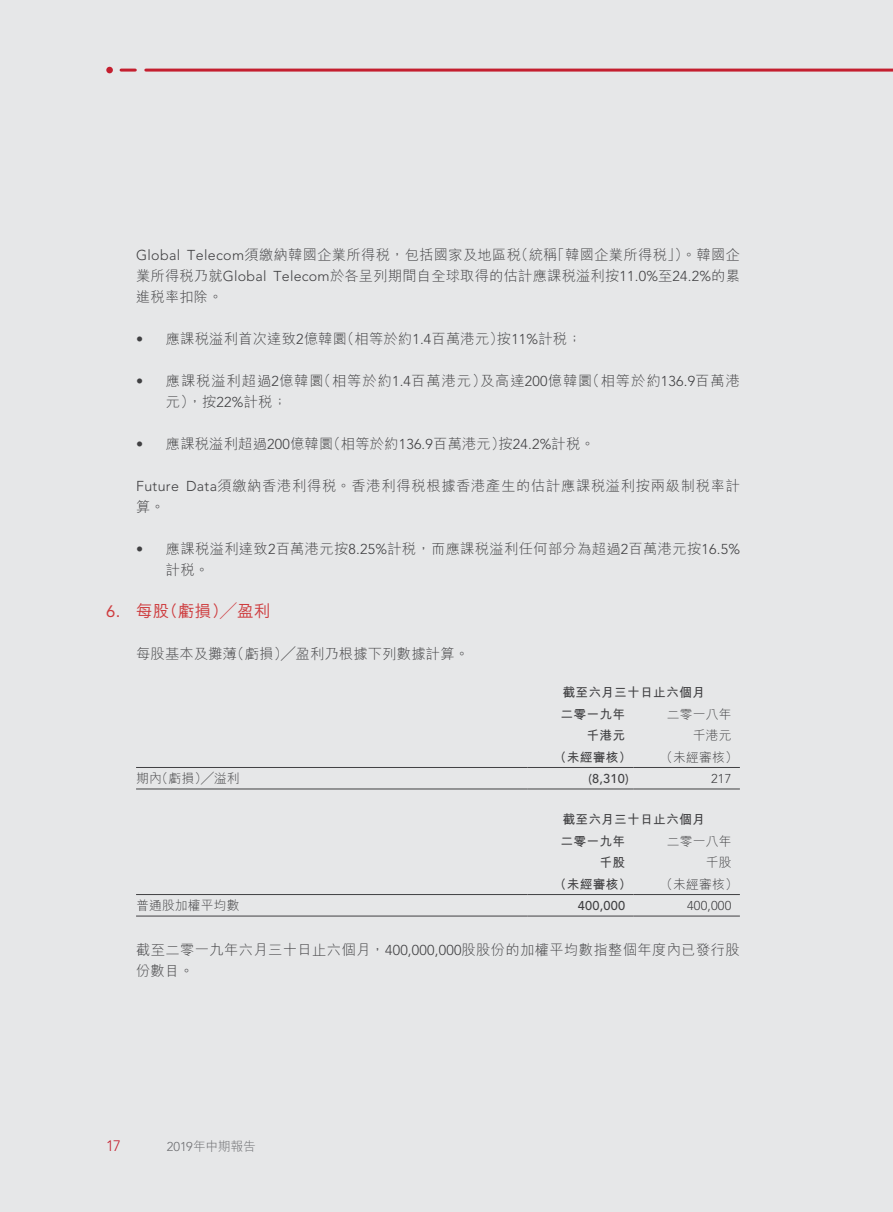
<style>
.page{position:relative;width:893px;height:1212px;background:#e6e7e8}
.page>*{position:absolute;margin:0;border:0;box-sizing:border-box;transform-origin:0 0}
.t1{font:500 16.5px "M Hei HK";color:#ce3c3e}
.t2{font:16.5px "Avenir LT Std";color:#ce3c3e}
.t3{font:300 15px "Avenir LT Std";color:#c41f2f}
.t4{font:300 14.25px/21px "M Hei HK";letter-spacing:.025em;color:#404042}
.t5{font:300 14.25px "M Hei HK";letter-spacing:.05em;color:#404042}
.t6{font:300 14.25px "M Hei HK";letter-spacing:.065em;color:#404042}
.t7{font:300 14.25px "Avenir LT Std";letter-spacing:.025em;color:#404042}
.t8{font:700 12.75px "M Hei HK";letter-spacing:.015em;color:#404042}
.t9{font:300 12.75px "M Hei HK";letter-spacing:.015em;color:#404042}
.t10{font:500 12.75px "Avenir LT Std";letter-spacing:.015em;color:#404042}
.t11{font:300 12.75px "Avenir LT Std";letter-spacing:.015em;color:#404042}
.t12{font:300 12.75px "M Hei HK";letter-spacing:-.01em;color:#6d6e71}
.s1{font-family:"Avenir LT Std"}
</style>
<div class="page">
<hr style="left:146px;top:69px;width:747px;height:3px;background:#c41f2f">
<hr style="left:121px;top:69px;width:14px;height:3px;background:#c41f2f">
<div style="left:106px;top:67px;width:7px;height:6px;background:#c41f2f;border-radius:50%"></div>
<hr style="left:136px;top:767px;width:391px;height:1px;background:#404042">
<hr style="left:527px;top:767px;width:107px;height:1px;background:#404042">
<hr style="left:634px;top:767px;width:106px;height:1px;background:#404042">
<hr style="left:136px;top:789px;width:391px;height:1px;background:#404042">
<hr style="left:527px;top:789px;width:107px;height:1px;background:#404042">
<hr style="left:634px;top:789px;width:106px;height:1px;background:#404042">
<hr style="left:136px;top:894px;width:391px;height:1px;background:#404042">
<hr style="left:527px;top:894px;width:107px;height:1px;background:#404042">
<hr style="left:634px;top:894px;width:106px;height:1px;background:#404042">
<hr style="left:136px;top:916px;width:391px;height:1px;background:#404042">
<hr style="left:527px;top:916px;width:107px;height:1px;background:#404042">
<hr style="left:634px;top:916px;width:106px;height:1px;background:#404042">
<p class="t2" style="left:106px;top:601px;width:16px">6.</p>
<p class="t7" style="left:136px;top:246px;width:46px">Global</p>
<p class="t4" style="left:514px;top:243px;width:45px">（統稱</p>
<p class="t4" style="left:551px;top:243px;width:191px">「韓國企業所得稅」）。韓國企</p>
<p class="t4" style="left:187px;top:243px;width:335px"><span class="s1">Telecom</span>須繳納韓國企業所得稅，包括國家及地區稅</p>
<p class="t4" style="left:136px;top:264px;width:132px">業所得稅乃就<span class="s1">Global</span>進稅率扣除。</p>
<p class="t4" style="left:273px;top:264px;width:468px"><span class="s1">Telecom</span>於各呈列期間自全球取得的估計應課稅溢利按<span class="s1">11.0%</span>至<span class="s1">24.2%</span>的累</p>
<p class="t7" style="left:136px;top:330px;width:9px">•</p>
<p class="t4" style="left:166px;top:327px;width:183px">應課稅溢利首次達致<span class="s1">2</span>億韓圜</p>
<p class="t4" style="left:340px;top:327px;width:243px">（相等於約<span class="s1">1.4</span>百萬港元按） <span class="s1">11%</span>計稅;</p>
<p class="t7" style="left:136px;top:372px;width:9px">•</p>
<p class="t4" style="left:480px;top:369px;width:114px">及高達<span class="s1">200</span>億韓圜</p>
<p class="t6" style="left:317px;top:370px;width:171px">（相等於約<span class="s1">1.4</span>百萬港元）</p>
<p class="t4" style="left:586px;top:369px;width:156px">（相等於約<span class="s1">136.9</span>百萬港</p>
<p class="t6" style="left:166px;top:370px;width:159px">應課稅溢利超過<span class="s1">2</span>億韓圜</p>
<p class="t4" style="left:166px;top:390px;width:123px">元，）按<span class="s1">22%</span>計稅;</p>
<p class="t7" style="left:136px;top:435px;width:9px">•</p>
<p class="t4" style="left:326px;top:432px;width:270px">（相等於約<span class="s1">136.9</span>百萬港元按） <span class="s1">24.2%</span>計稅。</p>
<p class="t4" style="left:166px;top:432px;width:169px">應課稅溢利超過<span class="s1">200</span>億韓圜</p>
<p class="t5" style="left:186px;top:475px;width:555px"><span class="s1">Data</span>須繳納香港利得稅。香港利得稅根據香港產生的估計應課稅溢利按兩級制稅率計</p>
<p class="t7" style="left:136px;top:477px;width:44px">Future</p>
<p class="t4" style="left:136px;top:495px;width:30px">算。</p>
<p class="t4" style="left:166px;top:537px;width:576px">應課稅溢利達致<span class="s1">2</span>百萬港元按<span class="s1">8.25%</span>計稅，而應課稅溢利任何部分為超過<span class="s1">2</span>百萬港元按<span class="s1">16.5%</span></p>
<p class="t7" style="left:136px;top:540px;width:9px">•</p>
<p class="t4" style="left:166px;top:558px;width:45px">計稅。</p>
<p class="t1" style="left:161px;top:598px;width:110px">（虧損）╱盈利</p>
<p class="t1" style="left:136px;top:598px;width:35px">每股</p>
<p class="t4" style="left:230px;top:642px;width:240px">（虧損）╱盈利乃根據下列數據計算。</p>
<p class="t4" style="left:136px;top:642px;width:103px">每股基本及攤薄</p>
<p class="t9" style="left:156px;top:769px;width:86px">（虧損）╱溢利</p>
<p class="t9" style="left:136px;top:769px;width:27px">期內</p>
<p class="t8" style="left:562px;top:683px;width:144px">截至六月三十日止六個月</p>
<p class="t9" style="left:667px;top:705px;width:66px">二零一八年</p>
<p class="t8" style="left:560px;top:705px;width:66px">二零一九年</p>
<p class="t8" style="left:586px;top:726px;width:40px">千港元</p>
<p class="t9" style="left:693px;top:726px;width:40px">千港元</p>
<p class="t8" style="left:554px;top:748px;width:79px">（未經審核）</p>
<p class="t9" style="left:660px;top:748px;width:79px">（未經審核(</p>
<p class="t10" style="left:588px;top:771px;width:42px">)8,310(</p>
<p class="t11" style="left:711px;top:771px;width:22px">217</p>
<p class="t8" style="left:562px;top:810px;width:144px">截至六月三十日止六個月</p>
<p class="t9" style="left:667px;top:832px;width:66px">二零一八年</p>
<p class="t8" style="left:560px;top:832px;width:66px">二零一九年</p>
<p class="t8" style="left:599px;top:853px;width:27px">千股</p>
<p class="t8" style="left:554px;top:875px;width:79px">（未經審核）</p>
<p class="t9" style="left:706px;top:853px;width:27px">千股</p>
<p class="t9" style="left:660px;top:875px;width:79px">（未經審核(</p>
<p class="t9" style="left:136px;top:896px;width:105px">普通股加權平均數</p>
<p class="t4" style="left:136px;top:938px;width:605px">截至二零一九年六月三十日止六個月，<span class="s1">400,000,000</span>股股份的加權平均數指整個年度內已發行股份數目。</p>
<p class="t10" style="left:578px;top:898px;width:49px">400,000</p>
<p class="t11" style="left:687px;top:898px;width:46px">400,000</p>
<p class="t3" style="left:106px;top:1137px;width:16px">17</p>
<p class="t12" style="left:167px;top:1137px;width:91px"><span class="s1">2019</span>年中期報告</p>
</div>
